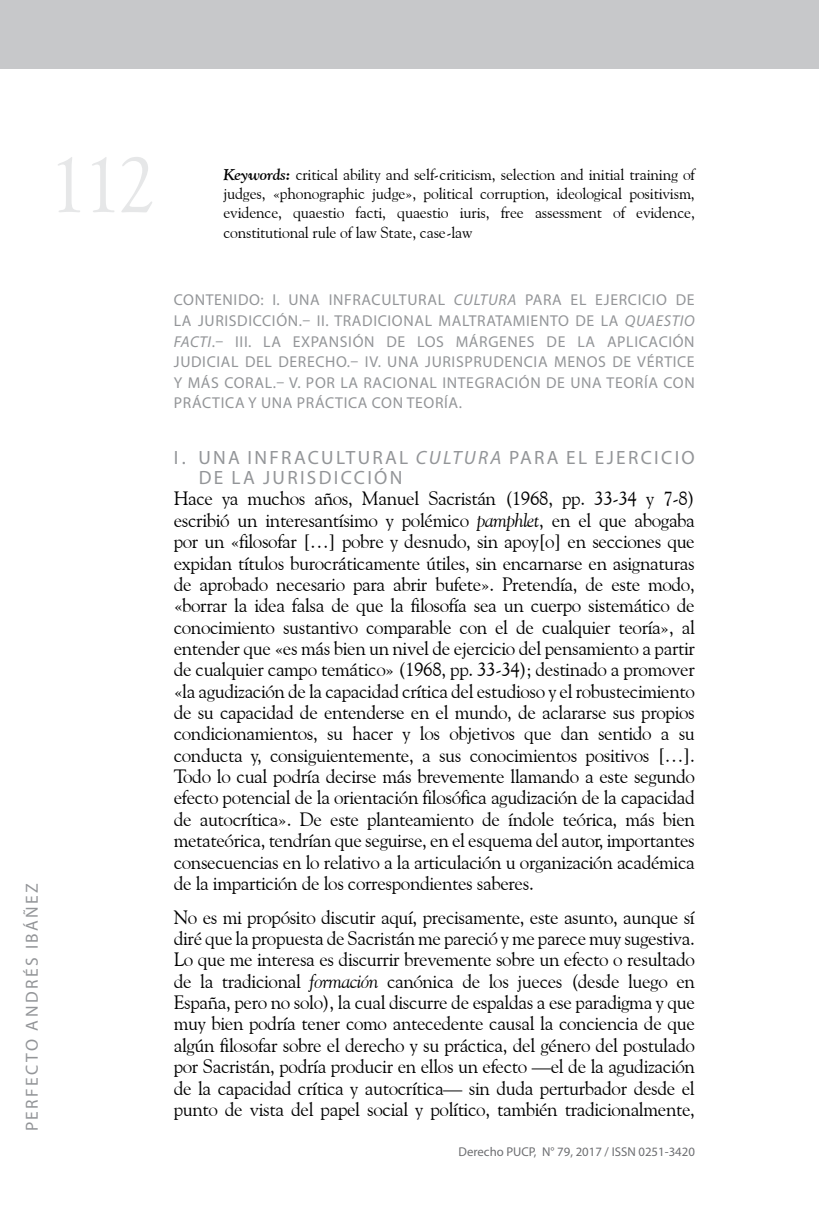
<style>
.page{position:relative;width:819px;height:1206px;background:#fff}
.page>*{position:absolute;margin:0;border:0;box-sizing:border-box;transform-origin:0 0}
.t1{font:78.75px "Goudy Old Style BT";color:#e6e7e8}
.t2{font:19.25px/21.3px "Goudy Old Style BT";letter-spacing:-.02em;color:#000;text-align:justify}
.t3{font:19.25px/20.5px "Myriad Pro";letter-spacing:.12em;color:#939598}
.t4{font:17.5px "Myriad Pro";letter-spacing:.14em;color:#939598}
.t5{font:15.75px/20.7px "Myriad Pro";letter-spacing:.04em;color:#939598;text-align:justify}
.t6{font:15.75px/19.2px "Goudy Old Style BT";letter-spacing:-.01em;color:#000;text-align:justify}
.t7{font:12.78px "Myriad Pro";color:#6d6e71}
.s1{font-weight:700;font-style:italic}
.s2{font-style:italic}
</style>
<div class="page">
<div style="left:0;top:0;width:819px;height:69px;background:#c7c8ca"></div>
<h1 class="t1" style="left:49px;top:136px;width:109px">112</h1>
<p class="t6" style="left:223px;top:164px;width:473px"><span class="s1">Keywords:</span> critical ability and self-criticism, selection and initial training of judges, «phonographic judge», political corruption, ideological positivism, evidence, quaestio facti, quaestio iuris, free assessment of evidence, constitutional rule of law State, case-law</p>
<p class="t4" style="left:21px;top:1131px;width:250px;rotate:-90deg">PERFECTO ANDRÉS IBÁÑEZ</p>
<p class="t5" style="left:174px;top:289px;width:522px">CONTENIDO: I. UNA INFRACULTURAL <span class="s2">CULTURA</span> PARA EL EJERCICIO DE LA JURISDICCIÓN.– II. TRADICIONAL MALTRATAMIENTO DE LA <span class="s2">QUAESTIO FACTI</span>.– III. LA EXPANSIÓN DE LOS MÁRGENES DE LA APLICACIÓN JUDICIAL DEL DERECHO.– IV. UNA JURISPRUDENCIA MENOS DE VÉRTICE Y MÁS CORAL.– V. POR LA RACIONAL INTEGRACIÓN DE UNA TEORÍA CON PRÁCTICA Y UNA PRÁCTICA CON TEORÍA.</p>
<p class="t3" style="left:199px;top:446px;width:497px;text-indent:-25px">I. UNA INFRACULTURAL <span class="s2">CULTURA</span> PARA EL EJERCICIO<br>DE LA JURISDICCIÓN</p>
<p class="t2" style="left:174px;top:488px;width:523px">Hace ya muchos años, Manuel Sacristán (1968, pp. 33-34 y 7-8) escribió un interesantísimo y polémico <span class="s2">pamphlet</span>, en el que abogaba por un «filosofar […] pobre y desnudo, sin apoy[o] en secciones que expidan títulos burocráticamente útiles, sin encarnarse en asignaturas de aprobado necesario para abrir bufete». Pretendía, de este modo, «borrar la idea falsa de que la filosofía sea un cuerpo sistemático de conocimiento sustantivo comparable con el de cualquier teoría», al entender que «es más bien un nivel de ejercicio del pensamiento a partir de cualquier campo temático» (1968, pp. 33-34); destinado a promover «la agudización de la capacidad crítica del estudioso y el robustecimiento de su capacidad de entenderse en el mundo, de aclararse sus propios condicionamientos, su hacer y los objetivos que dan sentido a su conducta y, consiguientemente, a sus conocimientos positivos […].<br>Todo lo cual podría decirse más brevemente llamando a este segundo efecto potencial de la orientación filosófica agudización de la capacidad de autocrítica». De este planteamiento de índole teórica, más bien metateórica, tendrían que seguirse, en el esquema del autor, importantes consecuencias en lo relativo a la articulación u organización académica de la impartición de los correspondientes saberes.</p>
<p class="t2" style="left:174px;top:906px;width:522px">No es mi propósito discutir aquí, precisamente, este asunto, aunque sí diré que la propuesta de Sacristán me pareció y me parece muy sugestiva.<br>Lo que me interesa es discurrir brevemente sobre un efecto o resultado de la tradicional <span class="s2">formación</span> canónica de los jueces (desde luego en España, pero no solo), la cual discurre de espaldas a ese paradigma y que muy bien podría tener como antecedente causal la conciencia de que algún filosofar sobre el derecho y su práctica, del género del postulado por Sacristán, podría producir en ellos un efecto —el de la agudización de la capacidad crítica y autocrítica— sin duda perturbador desde el punto de vista del papel social y político, también tradicionalmente,</p>
<p class="t7" style="left:458px;top:1144px;width:238px">Derecho PUCP, N° 79, 2017 / ISSN 0251-3420</p>
</div>
